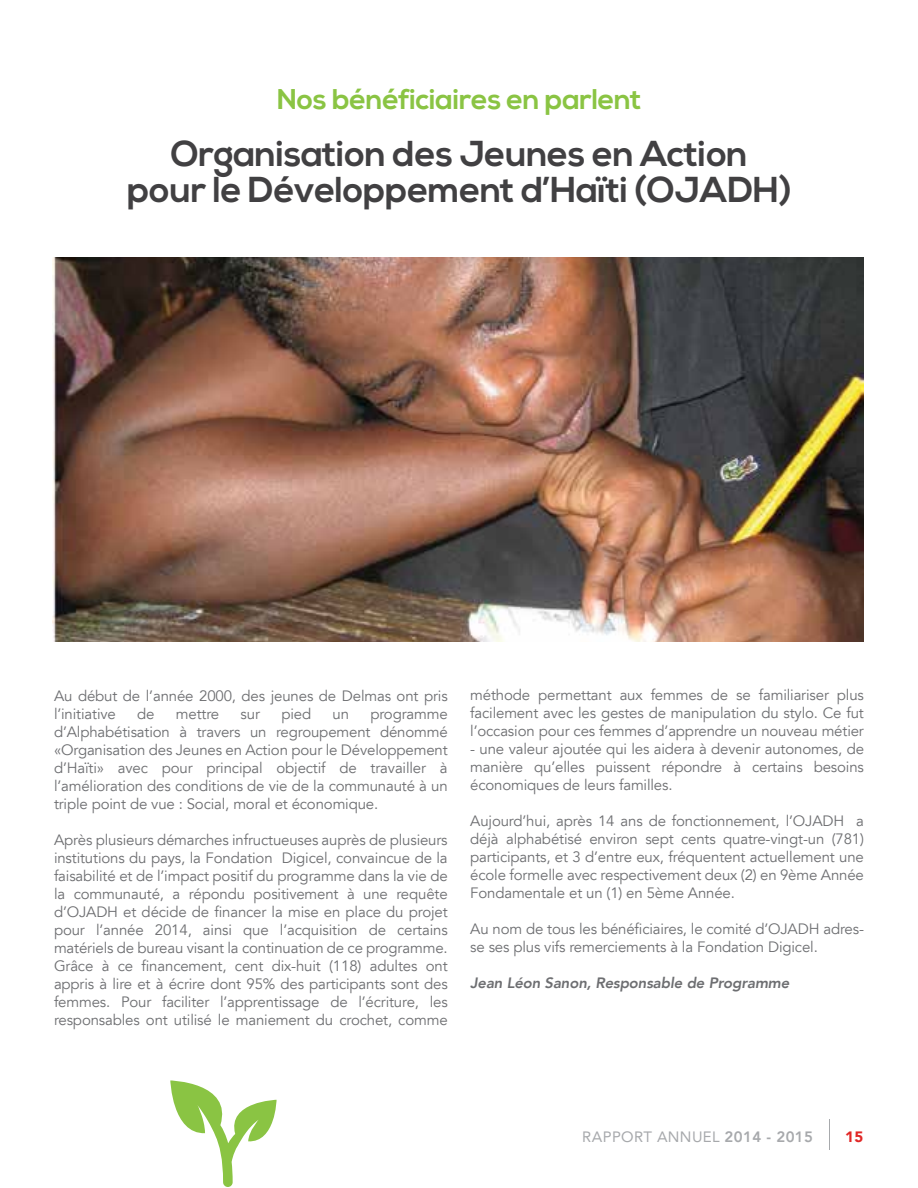
<style>
.page{position:relative;width:918px;height:1188px;background:#fff}
.page>*{position:absolute;margin:0;border:0;box-sizing:border-box;transform-origin:0 0}
.t1{font:700 36px/36px "Nexa";letter-spacing:-.01em;color:#414042;text-align:center}
.t2{font:700 28.5px "Nexa";letter-spacing:-.01em;color:#8ac443}
.t3{font:15px/18px "Avenir LT";letter-spacing:-.01em;color:#6d6e71;text-align:justify}
.t4{font:italic 800 15px "Avenir LT";letter-spacing:-.01em;color:#6d6e71}
.t5{font:15px "Avenir LT";letter-spacing:.025em;color:#a7a9ac}
.t6{font:900 15px "Avenir LT";color:#e12726}
.s1{font-weight:800}
</style>
<div class="page">
<hr style="left:829px;top:1119px;width:1px;height:31px;background:#a7a9ac">
<svg style="left:170px;top:1080px;width:107px;height:107px"></svg>
<img style="left:53px;top:258px;width:811px;height:383px">
<h2 class="t2" style="left:277px;top:83px;width:366px">Nos bénéficiaires en parlent</h2>
<h1 class="t1" style="left:127px;top:137px;width:666px">Organisation des Jeunes en Action pour le Développement d’Haïti (OJADH)</h1>
<p class="t3" style="left:54px;top:687px;width:395px">Au début de l’année 2000, des jeunes de Delmas ont pris l’initiative</p>
<p class="t3" style="left:137px;top:705px;width:19px">de</p>
<p class="t3" style="left:176px;top:705px;width:45px">mettre</p>
<p class="t3" style="left:241px;top:705px;width:21px">sur</p>
<p class="t3" style="left:281px;top:705px;width:31px">pied</p>
<p class="t3" style="left:333px;top:705px;width:18px">un</p>
<p class="t3" style="left:54px;top:705px;width:395px;text-indent:316px">programme d’Alphabétisation à travers un regroupement dénommé «Organisation des Jeunes en Action pour le Développement d’Haïti» avec pour principal objectif de travailler à l’amélioration des conditions de vie de la communauté à un triple point de vue : Social, moral et économique.</p>
<p class="t3" style="left:54px;top:831px;width:395px">Après plusieurs démarches infructueuses auprès de plusieurs institutions du pays, la Fondation Digicel, convaincue de la faisabilité et de l’impact positif du programme dans la vie de la communauté, a répondu positivement à une requête d’OJADH et décide de financer la mise en place du projet pour l’année 2014, ainsi que l’acquisition de certains matériels de bureau visant la continuation de ce programme.<br>Grâce à ce financement, cent dix-huit (118) adultes ont appris à lire et à écrire dont 95% des participants sont des femmes. Pour faciliter l’apprentissage de l’écriture, les responsables ont utilisé le maniement du crochet, comme</p>
<p class="t3" style="left:470px;top:687px;width:395px">méthode permettant aux femmes de se familiariser plus facilement avec les gestes de manipulation du stylo. Ce fut l’occasion pour ces femmes d’apprendre un nouveau métier</p>
<p class="t3" style="left:470px;top:741px;width:395px">- une valeur ajoutée qui les aidera à devenir autonomes, de manière qu’elles puissent répondre à certains besoins économiques de leurs familles.</p>
<p class="t3" style="left:470px;top:813px;width:395px">Aujourd’hui, après 14 ans de fonctionnement, l’OJADH a déjà alphabétisé environ sept cents quatre-vingt-un (781) participants, et 3 d’entre eux, fréquentent actuellement une école formelle avec respectivement deux (2) en 9ème Année Fondamentale et un (1) en 5ème Année.</p>
<p class="t3" style="left:470px;top:921px;width:395px">Au nom de tous les bénéficiaires, le comité d’OJADH adres&shy;se ses plus vifs remerciements à la Fondation Digicel.</p>
<p class="t4" style="left:470px;top:974px;width:321px">Jean Léon Sanon, Responsable de Programme</p>
<p class="t5" style="left:582px;top:1128px;width:232px">RAPPORT ANNUEL <span class="s1">2014 - 2015</span></p>
<p class="t6" style="left:845px;top:1127px;width:20px">15</p>
</div>
